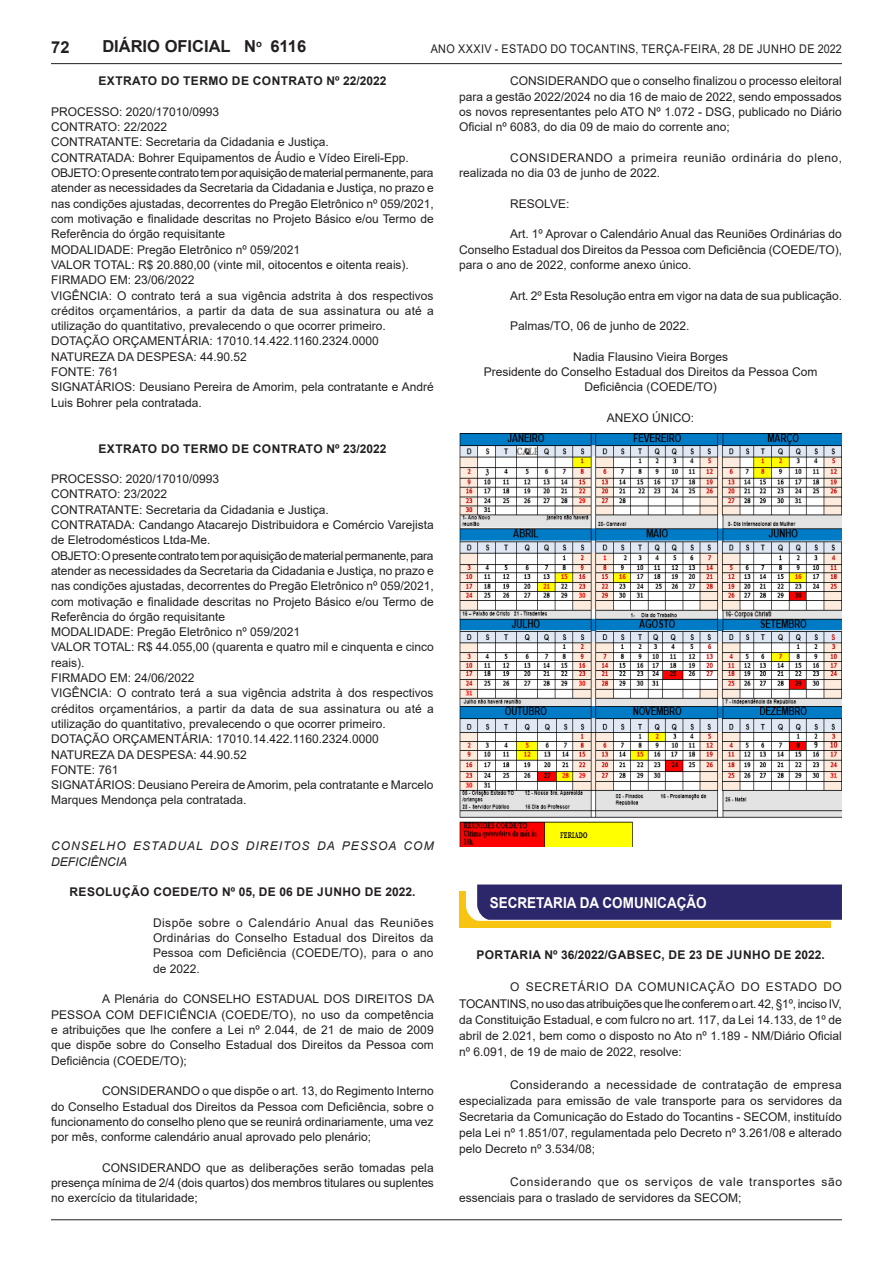
<style>
.page{position:relative;width:893px;height:1263px;background:#fff}
.page>*{position:absolute;margin:0;border:0;box-sizing:border-box;transform-origin:0 0}
.t1{font:700 16.5px "Arial";color:#231f20}
.ChancelaAtual{font:700 15px "Arial";color:#fff;scale:.9 1}
.SEM_PARAGRAFO{font:12px/15.3px "Arial";color:#231f20;text-align:justify}
.TEXTO{font:12px/15.3px "Arial";color:#231f20;text-align:justify}
.TITULO{font:700 12px "Arial";letter-spacing:.035em;color:#231f20}
.EMENTA{font:12px/15.3px "Arial";letter-spacing:.01em;color:#231f20;text-align:justify}
.ASSINATURA{font:12px/15.3px "Arial";color:#231f20;text-align:center}
.TEXTO-2{font:12px/16.2px "Arial";letter-spacing:.05em;color:#231f20}
.TEXTO-3{font:12px/15.3px "Arial";letter-spacing:.035em;color:#231f20}
.SEM_PARAGRAFO-2{font:12px "Arial";letter-spacing:.035em;color:#231f20;scale:.9 1}
.CHANCELA3{font:italic 12px/15.3px "Arial";letter-spacing:.085em;color:#231f20}
.t2{font:700 9.6px "Arial";color:#231f20}
</style>
<div class="page">
<hr style="left:51px;top:63px;width:791px;height:1px;background:#231f20">
<hr style="left:51px;top:1219px;width:791px;height:1px;background:#231f20">
<img style="left:459px;top:434px;width:383px;height:412px">
<div style="left:459px;top:891px;width:372px;height:37px;background:#f7c511"></div>
<svg style="left:466px;top:884px;width:376px;height:37px;background:#3c3675"></svg>
<h1 class="t1" style="left:51px;top:36px;width:20px">72</h1>
<h1 class="t1" style="left:102px;top:35px;width:205px">DIÁRIO OFICIAL N 6116</h1>
<p class="SEM_PARAGRAFO-2" style="left:431px;top:40px;width:458px">ANO XXXIV - ESTADO DO TOCANTINS, TERÇA-FEIRA, 28 DE JUNHO DE 2022</p>
<p class="t2" style="left:256px;top:37px;width:7px">o</p>
<p class="TITULO" style="left:99px;top:73px;width:289px">EXTRATO DO TERMO DE CONTRATO Nº 22/2022</p>
<p class="SEM_PARAGRAFO" style="left:51px;top:104px;width:170px">PROCESSO: 2020/17010/0993</p>
<p class="SEM_PARAGRAFO" style="left:51px;top:119px;width:118px">CONTRATO: 22/2022</p>
<p class="SEM_PARAGRAFO" style="left:51px;top:135px;width:279px">CONTRATANTE: Secretaria da Cidadania e Justiça.</p>
<p class="SEM_PARAGRAFO" style="left:51px;top:150px;width:359px">CONTRATADA: Bohrer Equipamentos de Áudio e Vídeo Eireli-Epp.</p>
<p class="SEM_PARAGRAFO" style="left:51px;top:165px;width:384px">OBJETO: O presente contrato tem por aquisição de material permanente, para atender as necessidades da Secretaria da Cidadania e Justiça, no prazo e nas condições ajustadas, decorrentes do Pregão Eletrônico nº 059/2021, com motivação e finalidade descritas no Projeto Básico e/ou Termo de Referência do órgão requisitante</p>
<p class="SEM_PARAGRAFO" style="left:51px;top:242px;width:251px">MODALIDADE: Pregão Eletrônico nº 059/2021</p>
<p class="SEM_PARAGRAFO" style="left:51px;top:257px;width:359px">VALOR TOTAL: R$ 20.880,00 (vinte mil, oitocentos e oitenta reais).</p>
<p class="SEM_PARAGRAFO" style="left:51px;top:272px;width:145px">FIRMADO EM: 23/06/2022</p>
<p class="SEM_PARAGRAFO" style="left:51px;top:288px;width:384px">VIGÊNCIA: O contrato terá a sua vigência adstrita à dos respectivos créditos orçamentários, a partir da data de sua assinatura ou até a utilização do quantitativo, prevalecendo o que ocorrer primeiro.</p>
<p class="SEM_PARAGRAFO" style="left:51px;top:333px;width:329px">DOTAÇÃO ORÇAMENTÁRIA: 17010.14.422.1160.2324.0000</p>
<p class="SEM_PARAGRAFO" style="left:51px;top:349px;width:197px">NATUREZA DA DESPESA: 44.90.52</p>
<p class="SEM_PARAGRAFO" style="left:51px;top:364px;width:69px">FONTE: 761</p>
<p class="SEM_PARAGRAFO" style="left:51px;top:379px;width:384px">SIGNATÁRIOS: Deusiano Pereira de Amorim, pela contratante e André<br>Luis Bohrer pela contratada.</p>
<p class="TITULO" style="left:99px;top:440px;width:289px">EXTRATO DO TERMO DE CONTRATO Nº 23/2022</p>
<p class="SEM_PARAGRAFO" style="left:51px;top:471px;width:170px">PROCESSO: 2020/17010/0993</p>
<p class="SEM_PARAGRAFO" style="left:51px;top:486px;width:118px">CONTRATO: 23/2022</p>
<p class="SEM_PARAGRAFO" style="left:51px;top:502px;width:279px">CONTRATANTE: Secretaria da Cidadania e Justiça.</p>
<p class="SEM_PARAGRAFO" style="left:51px;top:517px;width:384px">CONTRATADA: Candango Atacarejo Distribuidora e Comércio Varejista de Eletrodomésticos Ltda-Me.</p>
<p class="SEM_PARAGRAFO" style="left:51px;top:548px;width:384px">OBJETO: O presente contrato tem por aquisição de material permanente, para atender as necessidades da Secretaria da Cidadania e Justiça, no prazo e nas condições ajustadas, decorrentes do Pregão Eletrônico nº 059/2021, com motivação e finalidade descritas no Projeto Básico e/ou Termo de Referência do órgão requisitante</p>
<p class="SEM_PARAGRAFO" style="left:51px;top:624px;width:251px">MODALIDADE: Pregão Eletrônico nº 059/2021</p>
<p class="SEM_PARAGRAFO" style="left:51px;top:639px;width:384px">VALOR TOTAL: R$ 44.055,00 (quarenta e quatro mil e cinquenta e cinco reais).</p>
<p class="SEM_PARAGRAFO" style="left:51px;top:670px;width:145px">FIRMADO EM: 24/06/2022</p>
<p class="SEM_PARAGRAFO" style="left:51px;top:685px;width:384px">VIGÊNCIA: O contrato terá a sua vigência adstrita à dos respectivos créditos orçamentários, a partir da data de sua assinatura ou até a utilização do quantitativo, prevalecendo o que ocorrer primeiro.</p>
<p class="SEM_PARAGRAFO" style="left:51px;top:731px;width:329px">DOTAÇÃO ORÇAMENTÁRIA: 17010.14.422.1160.2324.0000</p>
<p class="SEM_PARAGRAFO" style="left:51px;top:747px;width:197px">NATUREZA DA DESPESA: 44.90.52</p>
<p class="SEM_PARAGRAFO" style="left:51px;top:762px;width:69px">FONTE: 761</p>
<p class="SEM_PARAGRAFO" style="left:51px;top:777px;width:384px">SIGNATÁRIOS: Deusiano Pereira de Amorim, pela contratante e Marcelo<br>Marques Mendonça pela contratada.</p>
<p class="CHANCELA3" style="left:51px;top:839px;width:384px">CONSELHO ESTADUAL DOS DIREITOS DA PESSOA COM<br>DEFICIÊNCIA</p>
<p class="TITULO" style="left:70px;top:884px;width:347px">RESOLUÇÃO COEDE/TO Nº 05, DE 06 DE JUNHO DE 2022.</p>
<p class="EMENTA" style="left:153px;top:915px;width:282px">Dispõe sobre o Calendário Anual das Reuniões Ordinárias do Conselho Estadual dos Direitos da Pessoa com Deficiência (COEDE/TO), para o ano de 2022.</p>
<p class="TEXTO" style="left:51px;top:991px;width:385px;text-indent:51px">A Plenária do CONSELHO ESTADUAL DOS DIREITOS DA PESSOA COM DEFICIÊNCIA (COEDE/TO), no uso da competência e atribuições que lhe confere a Lei nº 2.044, de 21 de maio de 2009 que dispõe sobre do Conselho Estadual dos Direitos da Pessoa com Deficiência (COEDE/TO);</p>
<p class="TEXTO" style="left:51px;top:1083px;width:384px;text-indent:51px">CONSIDERANDO o que dispõe o art. 13, do Regimento Interno do Conselho Estadual dos Direitos da Pessoa com Deficiência, sobre o funcionamento do conselho pleno que se reunirá ordinariamente, uma vez por mês, conforme calendário anual aprovado pelo plenário;</p>
<p class="TEXTO" style="left:51px;top:1160px;width:384px;text-indent:51px">CONSIDERANDO que as deliberações serão tomadas pela presença mínima de 2/4 (dois quartos) dos membros titulares ou suplentes no exercício da titularidade;</p>
<p class="TEXTO" style="left:459px;top:73px;width:384px;text-indent:51px">CONSIDERANDO que o conselho finalizou o processo eleitoral para a gestão 2022/2024 no dia 16 de maio de 2022, sendo empossados os novos representantes pelo ATO Nº 1.072 - DSG, publicado no Diário Oficial nº 6083, do dia 09 de maio do corrente ano;</p>
<p class="TEXTO-3" style="left:459px;top:150px;width:384px;text-indent:51px">CONSIDERANDO a primeira reunião ordinária do pleno, realizada no dia 03 de junho de 2022.</p>
<p class="TEXTO" style="left:510px;top:196px;width:61px">RESOLVE:</p>
<p class="TEXTO" style="left:459px;top:226px;width:384px;text-indent:51px">Art. 1º Aprovar o Calendário Anual das Reuniões Ordinárias do Conselho Estadual dos Direitos da Pessoa com Deficiência (COEDE/TO), para o ano de 2022, conforme anexo único.</p>
<p class="TEXTO" style="left:510px;top:288px;width:333px">Art. 2º Esta Resolução entra em vigor na data de sua publicação.</p>
<p class="TEXTO" style="left:510px;top:318px;width:181px">Palmas/TO, 06 de junho de 2022.</p>
<p class="ASSINATURA" style="left:573px;top:349px;width:157px">Nadia Flausino Vieira Borges</p>
<p class="ASSINATURA" style="left:484px;top:364px;width:335px">Presidente do Conselho Estadual dos Direitos da Pessoa Com<br>Deficiência (COEDE/TO)</p>
<p class="ASSINATURA" style="left:607px;top:410px;width:89px">ANEXO ÚNICO:</p>
<p class="ChancelaAtual" style="left:490px;top:892px;width:243px">SECRETARIA DA COMUNICAÇÃO</p>
<p class="TITULO" style="left:476px;top:946px;width:350px">PORTARIA Nº 36/2022/GABSEC, DE 23 DE JUNHO DE 2022.</p>
<p class="TEXTO" style="left:459px;top:979px;width:384px;line-height:16.2px;text-indent:51px">O SECRETÁRIO DA COMUNICAÇÃO DO ESTADO DO TOCANTINS, no uso das atribuições que lhe conferem o art. 42, §1º, inciso IV, da Constituição Estadual, e com fulcro no art. 117, da Lei 14.133, de 1º de abril de 2.021, bem como o disposto no Ato nº 1.189 - NM/Diário Oficial nº 6.091, de 19 de maio de 2022, resolve:</p>
<p class="TEXTO" style="left:459px;top:1076px;width:384px;line-height:16.2px;text-indent:51px">Considerando a necessidade de contratação de empresa especializada para emissão de vale transporte para os servidores da Secretaria da Comunicação do Estado do Tocantins - SECOM, instituído pela Lei nº 1.851/07, regulamentada pelo Decreto nº 3.261/08 e alterado pelo Decreto nº 3.534/08;</p>
<p class="TEXTO-2" style="left:459px;top:1173px;width:384px;text-indent:51px">Considerando que os serviços de vale transportes são essenciais para o traslado de servidores da SECOM;</p>
</div>
